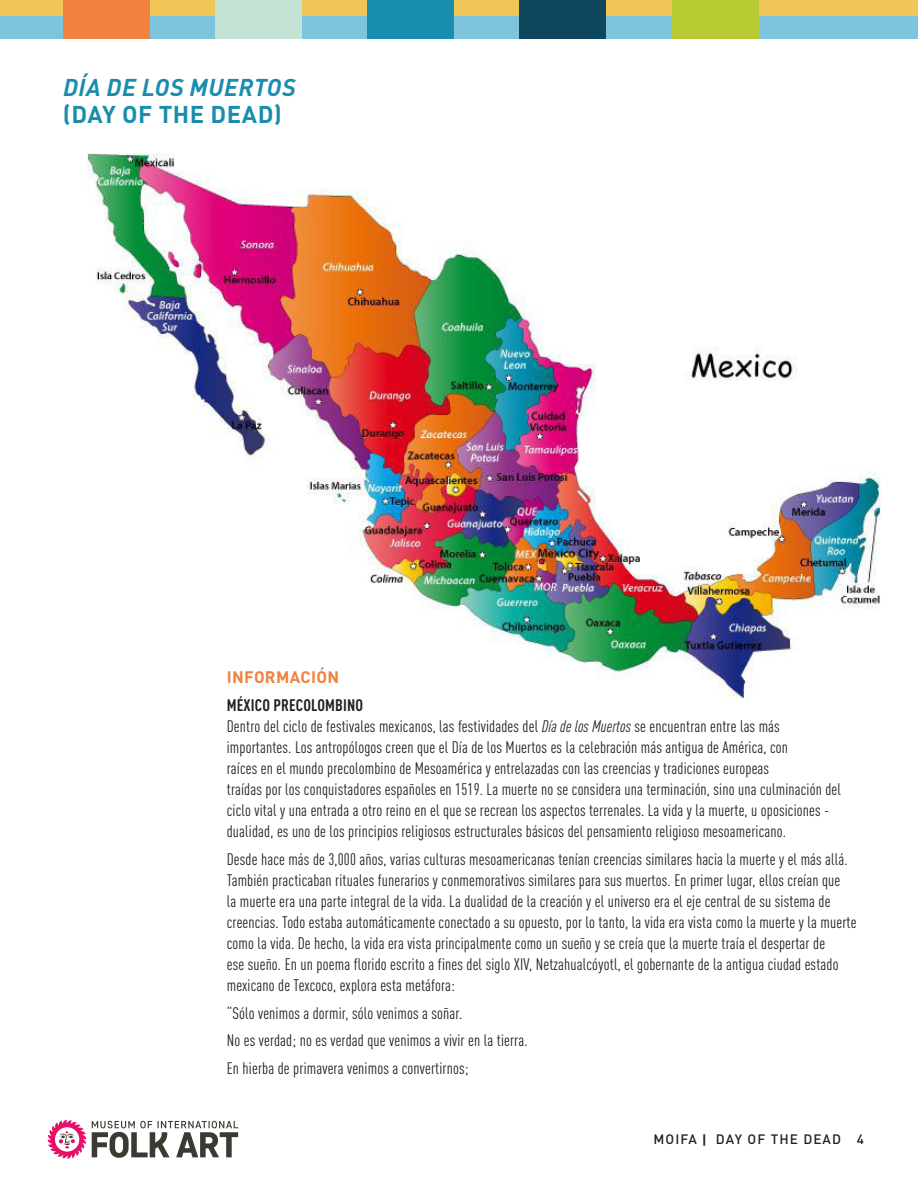
<style>
.page{position:relative;width:918px;height:1188px;background:#fff}
.page>*{position:absolute;margin:0;border:0;box-sizing:border-box;transform-origin:0 0}
.t1{font:italic 700 24px "DIN Pro";letter-spacing:.02em;color:#198dae}
.t2{font:700 24px "DIN Pro";letter-spacing:.02em;color:#198dae}
.t3{font:condensed 16.5px/21px "DIN Pro";letter-spacing:.01em;color:#231f20}
.t4{font:700 condensed 16.5px "DIN Pro";letter-spacing:.01em;color:#231f20}
.t5{font:700 16.5px "DIN Pro";letter-spacing:.02em;color:#f2803f}
.t6{font:500 13.5px "DIN Pro";letter-spacing:.08em;color:#231f20}
.s1{font-style:italic}
.s2{font-family:"Neutra Text";font-weight:700}
</style>
<div class="page">
<div style="left:0;top:0;width:918px;height:39px;background:#7ec4dc"></div>
<div style="left:0;top:0;width:918px;height:16px;background:#f0c659"></div>
<div style="left:520px;top:0;width:86px;height:39px;background:#0e465d"></div>
<div style="left:672px;top:0;width:86px;height:39px;background:#b8cb32"></div>
<div style="left:367px;top:0;width:87px;height:39px;background:#198dae"></div>
<div style="left:215px;top:0;width:86px;height:39px;background:#c3e4d5"></div>
<div style="left:63px;top:0;width:86px;height:39px;background:#f2803f"></div>
<svg style="left:92px;top:1121px;width:146px;height:37px"></svg>
<svg style="left:48px;top:1120px;width:38px;height:39px"></svg>
<img style="left:87px;top:153px;width:793px;height:546px">
<p class="t1" style="left:63px;top:68px;width:234px">DÍA DE LOS MUERTOS</p>
<p class="t2" style="left:63px;top:94px;width:220px">(DAY OF THE DEAD)</p>
<p class="t5" style="left:227px;top:664px;width:114px">INFORMACIÓN</p>
<p class="t4" style="left:227px;top:693px;width:138px">MÉXICO PRECOLOMBINO</p>
<p class="t3" style="left:227px;top:715px;width:616px">Dentro del ciclo de festivales mexicanos, las festividades del <span class="s1">Día de los Muertos</span> se encuentran entre las más importantes. Los antropólogos creen que el Día de los Muertos es la celebración más antigua de América, con<br>raíces en el mundo precolombino de Mesoamérica y entrelazadas con las creencias y tradiciones europeas<br>traídas por los conquistadores españoles en 1519. La muerte no se considera una terminación, sino una culminación del ciclo vital y una entrada a otro reino en el que se recrean los aspectos terrenales. La vida y la muerte, u oposiciones - dualidad, es uno de los principios religiosos estructurales básicos del pensamiento religioso mesoamericano.</p>
<p class="t3" style="left:227px;top:847px;width:631px">Desde hace más de 3,000 años, varias culturas mesoamericanas tenían creencias similares hacia la muerte y el más allá.<br>También practicaban rituales funerarios y conmemorativos similares para sus muertos. En primer lugar, ellos creían que<br>la muerte era una parte integral de la vida. La dualidad de la creación y el universo era el eje central de su sistema de creencias. Todo estaba automáticamente conectado a su opuesto, por lo tanto, la vida era vista como la muerte y la muerte como la vida. De hecho, la vida era vista principalmente como un sueño y se creía que la muerte traía el despertar de<br>ese sueño. En un poema florido escrito a fines del siglo XIV, Netzahualcóyotl, el gobernante de la antigua ciudad estado mexicano de Texcoco, explora esta metáfora:</p>
<p class="t3" style="left:227px;top:1001px;width:237px">“Sólo venimos a dormir, sólo venimos a soñar.</p>
<p class="t3" style="left:227px;top:1029px;width:302px">No es verdad; no es verdad que venimos a vivir en la tierra.</p>
<p class="t3" style="left:227px;top:1057px;width:243px">En hierba de primavera venimos a convertirnos;</p>
<p class="t6" style="left:654px;top:1128px;width:212px">MOIFA <span class="s2">|</span> DAY OF THE DEAD 4</p>
</div>
